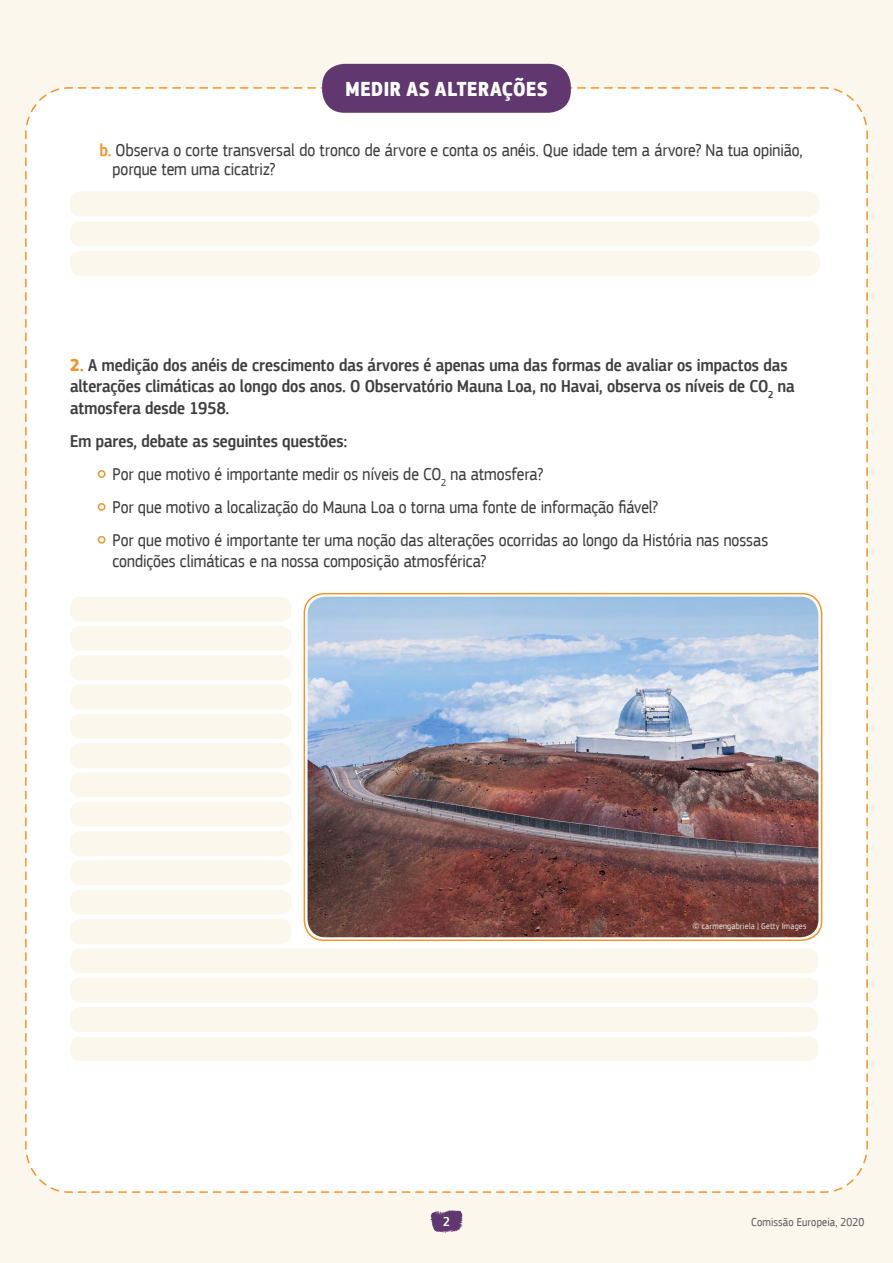
<style>
.page{position:relative;width:893px;height:1263px;background:#fcf7ed}
.page>*{position:absolute;margin:0;border:0;box-sizing:border-box;transform-origin:0 0}
.t1{font:700 21px "EC Square Sans Cond Pro";letter-spacing:.03em;color:#fff}
.t2{font:18px/19.5px "EC Square Sans Cond Pro";color:#3f3f40}
.t3{font:500 18px/21.6px "EC Square Sans Cond Pro";color:#3f3f40}
.t4{font:500 13.5px "EC Square Sans Cond Pro";color:#fff}
.t5{font:12px "EC Square Sans Cond Pro";letter-spacing:.015em;color:#5d5f5f}
.t6{font:9px "EC Square Sans Cond Pro";letter-spacing:.03em;color:#fff}
.s1{font-weight:500;color:#f59429}
.s2{font-weight:700;color:#f59429}
</style>
<div class="page">
<div style="left:25px;top:87px;width:843px;height:1106px;background:#fff"></div>
<div style="left:70px;top:597px;width:221px;height:25px;background:#fcf7ed;border-radius:10px"></div>
<div style="left:70px;top:743px;width:221px;height:25px;background:#fcf7ed;border-radius:10px"></div>
<div style="left:70px;top:890px;width:221px;height:25px;background:#fcf7ed;border-radius:10px"></div>
<div style="left:70px;top:655px;width:221px;height:25px;background:#fcf7ed;border-radius:10px"></div>
<div style="left:70px;top:802px;width:221px;height:25px;background:#fcf7ed;border-radius:10px"></div>
<div style="left:70px;top:948px;width:748px;height:25px;background:#fcf7ed;border-radius:10px"></div>
<div style="left:70px;top:626px;width:221px;height:25px;background:#fcf7ed;border-radius:10px"></div>
<div style="left:70px;top:772px;width:221px;height:25px;background:#fcf7ed;border-radius:10px"></div>
<div style="left:70px;top:919px;width:221px;height:25px;background:#fcf7ed;border-radius:10px"></div>
<div style="left:70px;top:685px;width:221px;height:24px;background:#fcf7ed;border-radius:10px"></div>
<div style="left:70px;top:831px;width:221px;height:25px;background:#fcf7ed;border-radius:10px"></div>
<div style="left:70px;top:978px;width:748px;height:25px;background:#fcf7ed;border-radius:10px"></div>
<div style="left:70px;top:714px;width:221px;height:25px;background:#fcf7ed;border-radius:10px"></div>
<div style="left:70px;top:860px;width:221px;height:25px;background:#fcf7ed;border-radius:10px"></div>
<div style="left:70px;top:1007px;width:748px;height:25px;background:#fcf7ed;border-radius:10px"></div>
<div style="left:70px;top:1036px;width:748px;height:25px;background:#fcf7ed;border-radius:10px"></div>
<div style="left:70px;top:192px;width:749px;height:25px;background:#fcf7ed;border-radius:10px"></div>
<div style="left:70px;top:251px;width:749px;height:25px;background:#fcf7ed;border-radius:10px"></div>
<div style="left:70px;top:221px;width:749px;height:25px;background:#fcf7ed;border-radius:10px"></div>
<div style="left:98px;top:471px;width:7px;height:6px;background:#fff;border-radius:50%"></div>
<div style="left:98px;top:470px;width:7px;height:8px;border:2px solid #f59429;border-radius:50%"></div>
<div style="left:98px;top:537px;width:7px;height:6px;background:#fff;border-radius:50%"></div>
<div style="left:98px;top:536px;width:7px;height:8px;border:2px solid #f59429;border-radius:50%"></div>
<div style="left:98px;top:504px;width:7px;height:6px;background:#fff;border-radius:50%"></div>
<div style="left:98px;top:503px;width:7px;height:8px;border:2px solid #f59429;border-radius:50%"></div>
<img style="left:308px;top:597px;width:510px;height:340px">
<svg style="left:430px;top:1210px;width:33px;height:23px"></svg>
<div style="left:304px;top:593px;width:518px;height:348px;border:2px solid #f59429;border-radius:20px"></div>
<div style="left:322px;top:64px;width:249px;height:49px;background:#60376e;border-radius:22px"></div>
<p class="t1" style="left:345px;top:76px;width:204px">MEDIR AS ALTERAÇÕES</p>
<p class="t2" style="left:113px;top:141px;width:691px;text-indent:-13px"><span class="s1">b.</span> Observa o corte transversal do tronco de árvore e conta os anéis. Que idade tem a árvore? Na tua opinião, porque tem uma cicatriz?</p>
<p class="t3" style="left:70px;top:354px;width:726px"><span class="s2">2.</span> A medição dos anéis de crescimento das árvores é apenas uma das formas de avaliar os impactos das alterações climáticas ao longo dos anos. O Observatório Mauna Loa, no Havai, observa os níveis de CO<sub>2</sub> na atmosfera desde 1958.</p>
<p class="t3" style="left:70px;top:430px;width:278px">Em pares, debate as seguintes questões:</p>
<p class="t2" style="left:100px;top:464px;width:445px">• Por que motivo é importante medir os níveis de CO<sub>2</sub> na atmosfera?</p>
<p class="t2" style="left:100px;top:497px;width:560px">• Por que motivo a localização do Mauna Loa o torna uma fonte de informação fiável?</p>
<p class="t2" style="left:113px;top:529px;width:657px;line-height:21.6px;text-indent:-13px">• Por que motivo é importante ter uma noção das alterações ocorridas ao longo da História nas nossas condições climáticas e na nossa composição atmosférica?</p>
<p class="t4" style="left:443px;top:1213px;width:8px">2</p>
<p class="t6" style="left:692px;top:921px;width:116px">© carmengabriela | Getty Images</p>
<p class="t5" style="left:751px;top:1215px;width:115px">Comissão Europeia, 2020</p>
</div>
